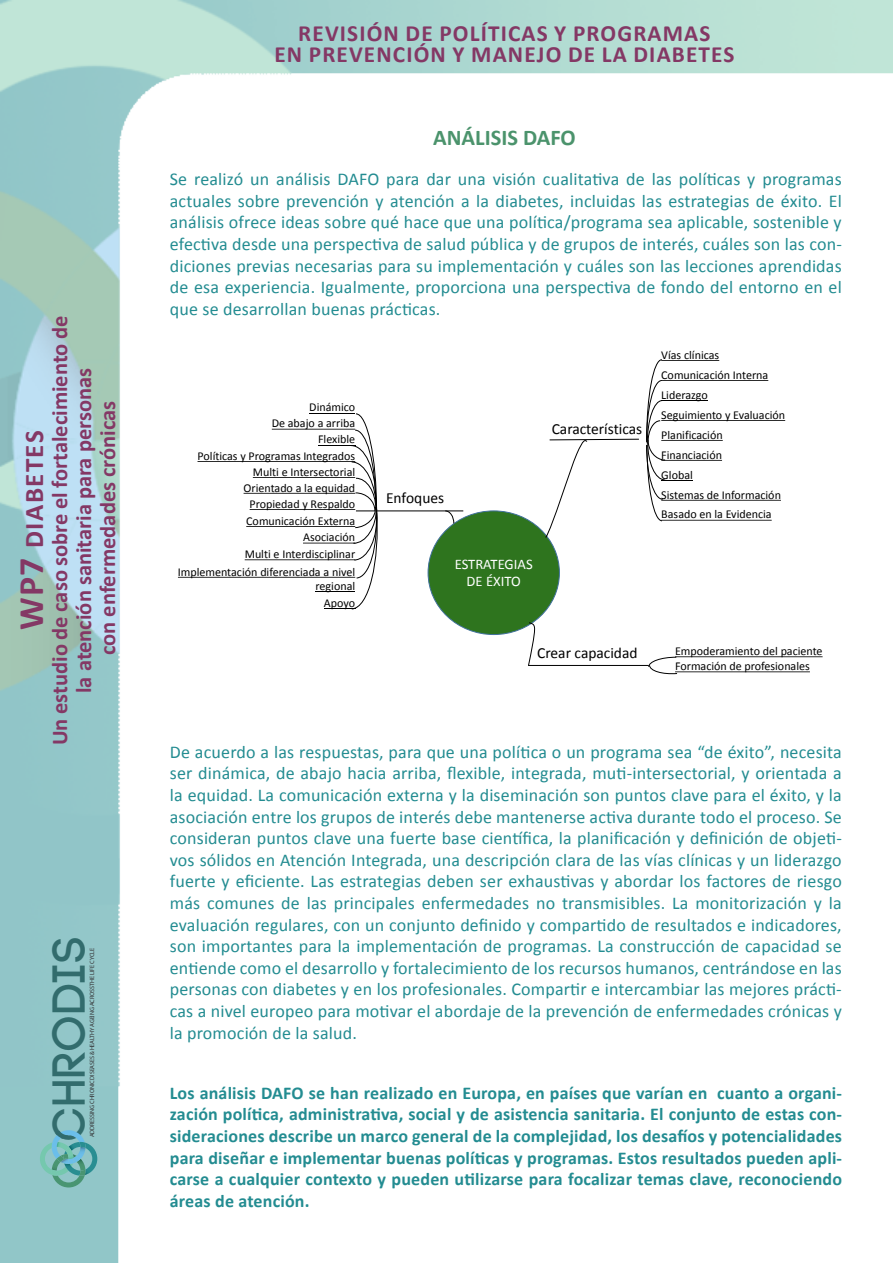
<style>
.page{position:relative;width:893px;height:1263px;background:#fff}
.page>*{position:absolute;margin:0;border:0;box-sizing:border-box;transform-origin:0 0}
.t1{font:700 46.2px "Code";letter-spacing:.05em;color:#326c6d}
.t2{font:700 27px "Calibri";letter-spacing:.05em;color:#843865}
.t3{font:700 23.25px "Calibri";letter-spacing:.05em;color:#843865}
.t4{font:700 22.5px/24px "Calibri";color:#843865;text-align:center}
.t5{font:700 22.5px "Calibri";color:#4b936c}
.t6{font:18px/21.6px "Calibri";letter-spacing:.01em;color:#238c91;text-align:justify}
.t7{font:700 18px/21.6px "Calibri";letter-spacing:.01em;color:#238c91;text-align:justify}
.t8{font:15.45px "Calibri";color:#000}
.t9{font:14.7px/17.5px "Calibri";color:#fff;text-align:center}
.t10{font:12px/16.4px "Calibri";color:#000}
.t11{font:6.15px "PT Sans";letter-spacing:-.025em;color:#323032}
.s1{font-size:36px}
</style>
<div class="page">
<img style="left:0;top:0;width:893px;height:1263px">
<svg style="left:40px;top:1130px;width:57px;height:57px"></svg>
<div style="left:428px;top:511px;width:131px;height:123px;background:#2e741e;border-radius:50%"></div>
<hr style="left:376px;top:511px;width:87px;height:1px;background:#000">
<hr style="left:528px;top:665px;width:121px;height:1px;background:#000">
<svg style="left:445px;top:510px;width:9px;height:14px"></svg>
<svg style="left:545px;top:438px;width:94px;height:101px"></svg>
<svg style="left:527px;top:621px;width:8px;height:45px"></svg>
<div style="left:674px;top:643px;width:183px;height:15px;background:#fff"></div>
<div style="left:674px;top:658px;width:183px;height:15px;background:#fff"></div>
<hr style="left:674px;top:673px;width:183px;height:1px;background:#fff">
<hr style="left:660px;top:364px;width:195px;height:1px;background:#fff">
<hr style="left:660px;top:384px;width:195px;height:1px;background:#fff">
<hr style="left:660px;top:404px;width:195px;height:1px;background:#fff">
<hr style="left:660px;top:424px;width:195px;height:1px;background:#fff">
<hr style="left:660px;top:444px;width:195px;height:1px;background:#fff">
<hr style="left:660px;top:464px;width:195px;height:1px;background:#fff">
<hr style="left:660px;top:484px;width:195px;height:1px;background:#fff">
<hr style="left:660px;top:504px;width:195px;height:1px;background:#fff">
<hr style="left:660px;top:344px;width:1px;height:180px;background:#fff">
<hr style="left:854px;top:344px;width:1px;height:180px;background:#fff">
<hr style="left:660px;top:344px;width:195px;height:1px;background:#fff">
<hr style="left:660px;top:524px;width:195px;height:1px;background:#fff">
<hr style="left:170px;top:415px;width:186px;height:1px;background:#fff">
<hr style="left:170px;top:430px;width:186px;height:1px;background:#fff">
<hr style="left:170px;top:446px;width:186px;height:1px;background:#fff">
<hr style="left:170px;top:463px;width:186px;height:1px;background:#fff">
<hr style="left:170px;top:479px;width:186px;height:1px;background:#fff">
<hr style="left:170px;top:495px;width:186px;height:1px;background:#fff">
<hr style="left:170px;top:511px;width:186px;height:1px;background:#fff">
<hr style="left:170px;top:528px;width:186px;height:1px;background:#fff">
<hr style="left:170px;top:544px;width:186px;height:1px;background:#fff">
<hr style="left:170px;top:562px;width:186px;height:1px;background:#fff">
<hr style="left:170px;top:594px;width:186px;height:1px;background:#fff">
<hr style="left:170px;top:399px;width:1px;height:211px;background:#fff">
<hr style="left:355px;top:399px;width:1px;height:211px;background:#fff">
<hr style="left:170px;top:399px;width:186px;height:1px;background:#fff">
<hr style="left:170px;top:610px;width:186px;height:1px;background:#fff">
<svg style="left:178px;top:413px;width:202px;height:196px"></svg>
<svg style="left:648px;top:656px;width:175px;height:19px"></svg>
<svg style="left:646px;top:359px;width:139px;height:162px"></svg>
<p class="t2" style="left:17px;top:630px;width:201px;rotate:-90deg"><span class="s1">WP7</span> DIABETES</p>
<p class="t4" style="left:48px;top:745px;width:431px;rotate:-90deg">Un estudio de caso sobre el fortalecimiento de la atención sanitaria para personas</p>
<p class="t4" style="left:96px;top:655px;width:256px;rotate:-90deg">con enfermedades crónicas</p>
<p class="t1" style="left:46px;top:1140px;width:205px;rotate:-90deg">CHRoDIS</p>
<p class="t11" style="left:88px;top:1137px;width:191px;rotate:-90deg">ADDRESSING CHRONIC DISEASES &amp; HEALTHY AGEING ACROSS THE LIFE CYCLE</p>
<p class="t3" style="left:298px;top:19px;width:414px">REVISIÓN DE POLÍTICAS Y PROGRAMAS</p>
<p class="t3" style="left:274px;top:40px;width:462px">EN PREVENCIÓN Y MANEJO DE LA DIABETES</p>
<p class="t5" style="left:433px;top:123px;width:144px">ANÁLISIS DAFO</p>
<p class="t6" style="left:170px;top:168px;width:674px">Se realizó un análisis DAFO para dar una visión cualitativa de las políticas y programas actuales sobre prevención y atención a la diabetes, incluidas las estrategias de éxito. El análisis ofrece ideas sobre qué hace que una política/programa sea aplicable, sostenible y efectiva desde una perspectiva de salud pública y de grupos de interés, cuáles son las con&shy;diciones previas necesarias para su implementación y cuáles son las lecciones aprendidas de esa experiencia. Igualmente, proporciona una perspectiva de fondo del entorno en el que se desarrollan buenas prácticas.</p>
<p class="t10" style="left:178px;top:399px;width:179px;text-align:right">Dinámico<br>De abajo a arriba<br>Flexible<br>Políticas y Programas Integrados<br>Multi e Intersectorial<br>Orientado a la equidad<br>Propiedad y Respaldo<br>Comunicación Externa<br>Asociación<br>Multi e Interdisciplinar<br>Implementación diferenciada a nivel</p>
<p class="t10" style="left:316px;top:578px;width:41px;text-align:right">regional<br>Apoyo</p>
<p class="t8" style="left:386px;top:488px;width:60px">Enfoques</p>
<p class="t9" style="left:455px;top:555px;width:80px">ESTRATEGIAS<br>DE ÉXITO</p>
<p class="t8" style="left:552px;top:419px;width:92px">Características</p>
<p class="t10" style="left:661px;top:345px;width:125px;line-height:20px">Vías clínicas<br>Comunicación Interna<br>Liderazgo<br>Seguimiento y Evaluación<br>Planificación<br>Financiación<br>Global<br>Sistemas de Información<br>Basado en la Evidencia</p>
<p class="t8" style="left:537px;top:643px;width:102px">Crear capacidad</p>
<p class="t10" style="left:675px;top:644px;width:149px;line-height:15px">Empoderamiento del paciente<br>Formación de profesionales</p>
<p class="t6" style="left:170px;top:741px;width:674px">De acuerdo a las respuestas, para que una política o un programa sea “de éxito”, necesita ser dinámica, de abajo hacia arriba, flexible, integrada, muti-intersectorial, y orientada a la equidad. La comunicación externa y la diseminación son puntos clave para el éxito, y la asociación entre los grupos de interés debe mantenerse activa durante todo el proceso. Se consideran puntos clave una fuerte base científica, la planificación y definición de objeti&shy;vos sólidos en Atención Integrada, una descripción clara de las vías clínicas y un liderazgo fuerte y eficiente. Las estrategias deben ser exhaustivas y abordar los factores de riesgo más comunes de las principales enfermedades no transmisibles. La monitorización y la evaluación regulares, con un conjunto definido y compartido de resultados e indicadores, son importantes para la implementación de programas. La construcción de capacidad se entiende como el desarrollo y fortalecimiento de los recursos humanos, centrándose en las personas con diabetes y en los profesionales. Compartir e intercambiar las mejores prácti&shy;cas a nivel europeo para motivar el abordaje de la prevención de enfermedades crónicas y la promoción de la salud.</p>
<p class="t7" style="left:170px;top:1082px;width:674px">Los análisis DAFO se han realizado en Europa, en países que varían en cuanto a organi&shy;zación política, administrativa, social y de asistencia sanitaria. El conjunto de estas con&shy;sideraciones describe un marco general de la complejidad, los desafíos y potencialidades para diseñar e implementar buenas políticas y programas. Estos resultados pueden apli&shy;carse a cualquier contexto y pueden utilizarse para focalizar temas clave, reconociendo áreas de atención.</p>
</div>
